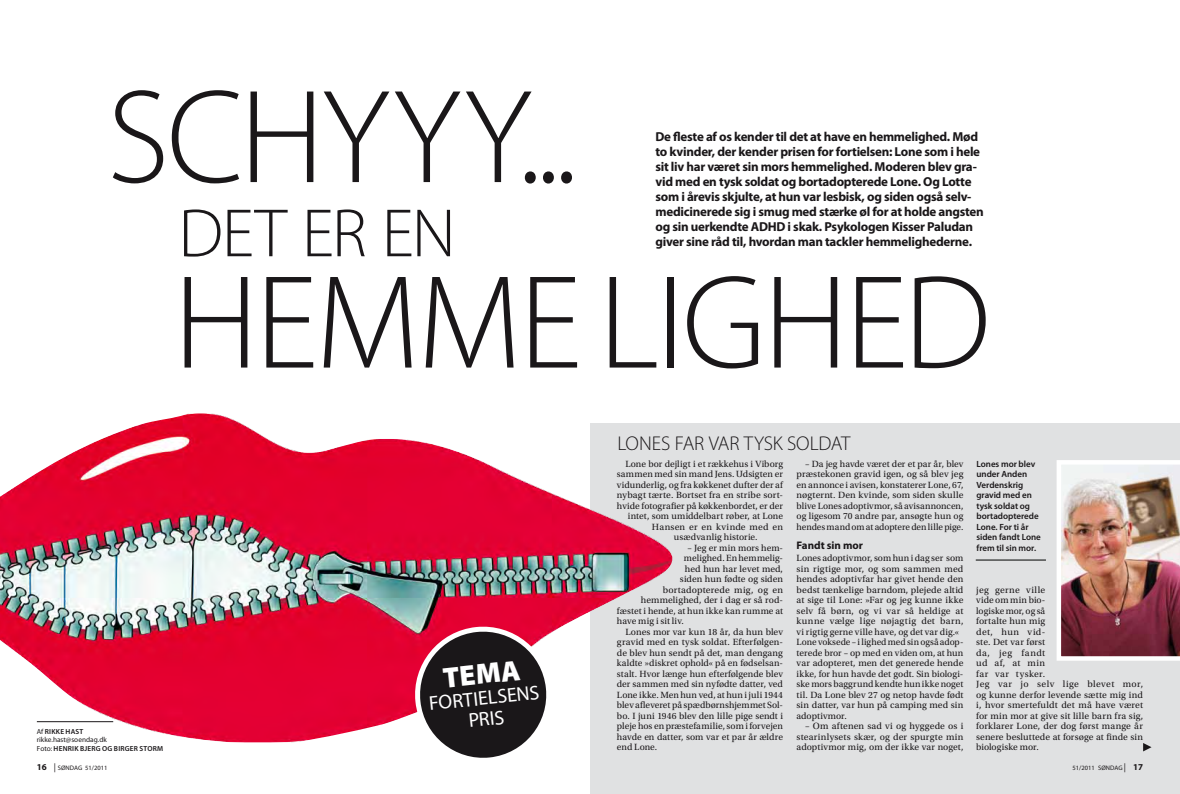
<style>
.page{position:relative;width:1180px;height:794px;background:#fff}
.page>*{position:absolute;margin:0;border:0;box-sizing:border-box;transform-origin:0 0}
.t1{font:300 134.3px "Myriad Pro";letter-spacing:-.02em;color:#1a1719}
.t2{font:300 68.9px "Myriad Pro";letter-spacing:-.025em;color:#1a1719}
.t3{font:900 29px "Myriad Pro";color:#fff}
.t4{font:300 20px "Myriad Pro";letter-spacing:-.01em;color:#1a1719}
.t5{font:20px/21px "Myriad Pro";color:#fff;text-align:center}
.t6{font:700 13px/15px "Myriad Pro";letter-spacing:-.02em;color:#1a1719}
.t7{font:700 11px "Myriad Pro";letter-spacing:-.005em;color:#1a1719}
.t8{font:9.5px/10.5px "Utopia Std";letter-spacing:.005em;color:#1a1719;text-align:justify}
.t9{font:600 9px/10.5px "Myriad Pro";letter-spacing:-.005em;color:#1a1719}
.t10{font:600 7.3px/8.7px "Myriad Pro";letter-spacing:.03em;color:#1a1719}
.t11{font:6.5px "Myriad Pro";color:#1a1719}
.s1{font-weight:400}
.s2{font-weight:700;font-size:9px}
.s3{font-size:9px}
</style>
<div class="page">
<div style="left:590px;top:424px;width:589px;height:370px;background:#e0e1e2"></div>
<img style="left:0;top:413px;width:673px;height:329px">
<hr style="left:37px;top:721px;width:76px;height:1px;background:#1a1719">
<img style="left:1056px;top:460px;width:123px;height:200px">
<svg style="left:414px;top:626px;width:138px;height:132px"></svg>
<svg style="left:1143px;top:743px;width:8px;height:8px"></svg>
<hr style="left:975px;top:560px;width:70px;height:1px;background:#000200">
<h1 class="t1" style="left:107px;top:63px;width:471px">SCHYYY...</h1>
<h2 class="t2" style="left:178px;top:195px;width:279px">DET ER EN</h2>
<h1 class="t1" style="left:174px;top:249px;width:818px">HEMME LIGHED</h1>
<p class="t6" style="left:655px;top:129px;width:330px">De fleste af os kender til det at have en hemmelighed. Mød to kvinder, der kender prisen for fortielsen: Lone som i hele sit liv har været sin mors hemmelighed. Moderen blev gra&shy;vid med en tysk soldat og bortadopterede Lone. Og Lotte som i årevis skjulte, at hun var lesbisk, og siden også selv&shy;medicinerede sig i smug med stærke øl for at holde angsten og sin uerkendte ADHD i skak. Psykologen Kisser Paludan giver sine råd til, hvordan man tackler hemmelighederne.</p>
<p class="t10" style="left:37px;top:727px;width:128px"><span class="s1">Af</span> Rikke Hast<br><span class="s1">rikke.hast@soendag.dk<br>Foto:</span> Henrik Bjerg og Birger Storm</p>
<h3 class="t3" style="left:441px;top:661px;width:79px;rotate:-6deg">Tema</h3>
<h3 class="t5" style="left:428px;top:693px;width:112px;rotate:-6deg">Fortielsens pris</h3>
<h3 class="t4" style="left:617px;top:432px;width:234px">LONES FAR VAR TYSK SOLDAT</h3>
<p class="t8" style="left:625px;top:458px;width:159px">Lone bor dejligt i et rækkehus i Viborg</p>
<p class="t8" style="left:617px;top:469px;width:167px">sammen med sin mand Jens. Udsigten er</p>
<p class="t8" style="left:617px;top:479px;width:167px">vidunderlig, og fra køkkenet dufter der af</p>
<p class="t8" style="left:617px;top:490px;width:167px">nybagt tærte. Bortset fra en stribe sort-</p>
<p class="t8" style="left:617px;top:500px;width:167px">hvide fotografier på køkkenbordet, er der</p>
<p class="t8" style="left:628px;top:511px;width:156px">intet, som umiddelbart røber, at Lone</p>
<p class="t8" style="left:652px;top:521px;width:133px">Hansen er en kvinde med en</p>
<p class="t8" style="left:674px;top:532px;width:85px">usædvanlig historie.</p>
<p class="t8" style="left:687px;top:542px;width:97px">– Jeg er min mors hem-</p>
<p class="t8" style="left:684px;top:553px;width:101px">melighed. En hemmelig-</p>
<p class="t8" style="left:685px;top:563px;width:99px">hed hun har levet med,</p>
<p class="t8" style="left:680px;top:574px;width:104px">siden hun fødte og siden</p>
<p class="t8" style="left:663px;top:584px;width:121px">bortadopterede mig, og en</p>
<p class="t8" style="left:641px;top:595px;width:143px">hemmelighed, der i dag er så rod-</p>
<p class="t8" style="left:617px;top:605px;width:168px">fæstet i hende, at hun ikke kan rumme at</p>
<p class="t8" style="left:617px;top:616px;width:68px">have mig i sit liv.</p>
<p class="t8" style="left:625px;top:626px;width:159px">Lones mor var kun 18 år, da hun blev</p>
<p class="t8" style="left:617px;top:637px;width:167px">gravid med en tysk soldat. Efterfølgen-</p>
<p class="t8" style="left:617px;top:647px;width:167px">de blev hun sendt på det, man dengang</p>
<p class="t8" style="left:617px;top:658px;width:168px">kaldte »diskret ophold« på en fødselsan-</p>
<p class="t8" style="left:617px;top:668px;width:167px">stalt. Hvor længe hun efterfølgende blev</p>
<p class="t8" style="left:617px;top:679px;width:167px">der sammen med sin nyfødte datter, ved</p>
<p class="t8" style="left:617px;top:689px;width:167px">Lone ikke. Men hun ved, at hun i juli 1944</p>
<p class="t8" style="left:617px;top:700px;width:167px">blev afleveret på spædbørnshjemmet Sol-</p>
<p class="t8" style="left:617px;top:710px;width:168px">bo. I juni 1946 blev den lille pige sendt i</p>
<p class="t8" style="left:617px;top:721px;width:168px">pleje hos en præstefamilie, som i forvejen</p>
<p class="t8" style="left:617px;top:731px;width:167px">havde en datter, som var et par år ældre</p>
<p class="t8" style="left:617px;top:742px;width:42px">end Lone.</p>
<p class="t8" style="left:796px;top:458px;width:168px;text-indent:9px">– Da jeg havde været der et par år, blev præstekonen gravid igen, og så blev jeg en annonce i avisen, konstaterer Lone, 67, nøgternt. Den kvinde, som siden skulle blive Lones adoptivmor, så avisannoncen, og ligesom 70 andre par, ansøgte hun og hendes mand om at adoptere den lille pige.</p>
<p class="t7" style="left:796px;top:539px;width:68px">Fandt sin mor</p>
<p class="t8" style="left:796px;top:553px;width:168px;text-align:left">Lones adoptivmor, som hun i dag ser som sin rigtige mor, og som sammen med hendes adoptivfar har givet hende den bedst tænkelige barndom, plejede altid at sige til Lone: »Far og jeg kunne ikke selv få børn, og vi var så heldige at kunne vælge lige nøjagtig det barn, vi rigtig gerne ville have, og det var dig.« Lone voksede – i lighed med sin også adop&shy;terede bror – op med en viden om, at hun var adopteret, men det generede hende ikke, for hun havde det godt. Sin biologi&shy;ske mors baggrund kendte hun ikke noget til. Da Lone blev 27 og netop havde født sin datter, var hun på camping med sin adoptivmor.</p>
<p class="t8" style="left:796px;top:721px;width:168px;text-indent:9px">– Om aftenen sad vi og hyggede os i stearinlysets skær, og der spurgte min adoptivmor mig, om der ikke var noget,</p>
<p class="t9" style="left:976px;top:459px;width:66px">Lones mor blev under Anden<br>Verdenskrig gravid med en tysk soldat og bortadopterede<br>Lone. For ti år siden fandt Lone frem til sin mor.</p>
<p class="t8" style="left:976px;top:584px;width:168px;text-align:left">jeg gerne ville<br>vide om min bio-<br>logiske mor, og så<br>fortalte hun mig<br>det, hun vid-<br>ste. Det var først<br>da, jeg fandt<br>ud af, at min<br>far var tysker.<br>Jeg var jo selv lige blevet mor, og kunne derfor levende sætte mig ind i, hvor smertefuldt det må have været for min mor at give sit lille barn fra sig, forklarer Lone, der dog først mange år senere besluttede at forsøge at finde sin biologiske mor.</p>
<p class="t11" style="left:37px;top:763px;width:72px"><span class="s2">16</span> <span class="s3">|</span> SØNDAG 51/2011</p>
<p class="t11" style="left:1072px;top:763px;width:72px">51/2011 SØNDAG <span class="s3">|</span> <span class="s2">17</span></p>
</div>
